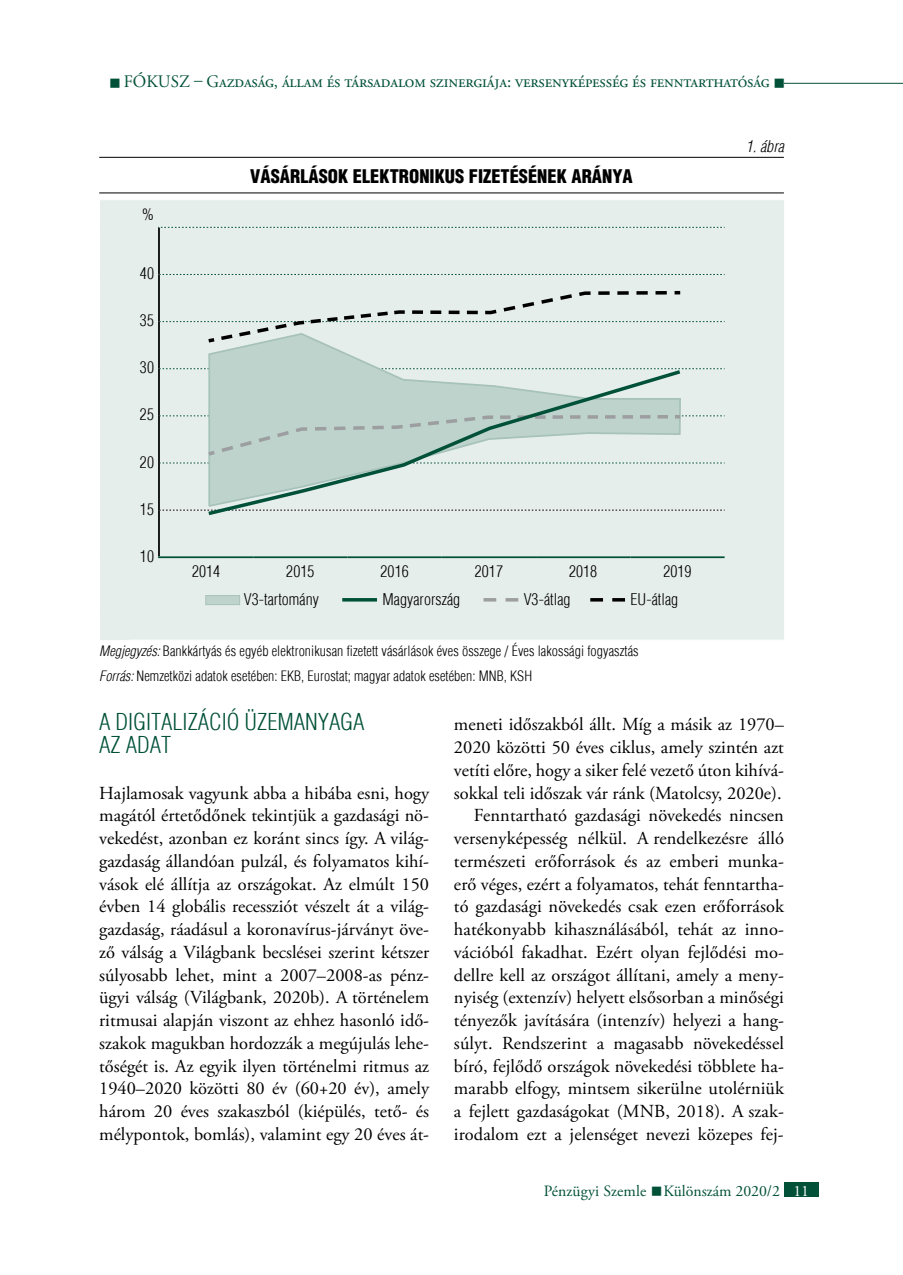
<style>
.page{position:relative;width:903px;height:1275px;background:#fff}
.page>*{position:absolute;margin:0;border:0;box-sizing:border-box;transform-origin:0 0}
.t1{font:300 condensed 22.75px/22.8px "H Helvetica";color:#005138}
.t2{font:18.38px/22.8px "Adobe Garamond Pro";color:#000;text-align:justify}
.t3{font:900 condensed 18.38px "H Helvetica";color:#000}
.t4{font:17.5px "Adobe Garamond Pro";letter-spacing:-.01em;color:#005138}
.t5{font:300 condensed 15.75px "H Helvetica";letter-spacing:.005em;color:#000}
.t6{font:15.75px "Adobe Garamond Pro";color:#005138}
.t7{font:italic 300 condensed 15.75px "H Helvetica";color:#000}
.t8{font:300 condensed 14px/24.5px "H Helvetica";letter-spacing:.005em;color:#000}
.s1{font-style:italic}
.s2{color:#fff}
</style>
<div class="page">
<hr style="left:784px;top:83px;width:119px;height:1px;background:#005138">
<div style="left:784px;top:1182px;width:35px;height:15px;background:#005138"></div>
<hr style="left:99px;top:157px;width:685px;height:1px;background:#000">
<hr style="left:99px;top:192px;width:685px;height:1px;background:#000">
<div style="left:100px;top:200px;width:684px;height:440px;background:#e6eeeb"></div>
<hr style="left:158px;top:228px;width:2px;height:46px;background:#000">
<hr style="left:158px;top:274px;width:2px;height:48px;background:#000">
<hr style="left:158px;top:322px;width:2px;height:47px;background:#000">
<hr style="left:158px;top:369px;width:2px;height:47px;background:#000">
<hr style="left:158px;top:416px;width:2px;height:47px;background:#000">
<hr style="left:158px;top:463px;width:2px;height:47px;background:#000">
<hr style="left:158px;top:510px;width:2px;height:46px;background:#000">
<hr style="left:158px;top:556px;width:95px;height:2px;background:#005138">
<hr style="left:253px;top:556px;width:94px;height:2px;background:#005138">
<hr style="left:347px;top:556px;width:95px;height:2px;background:#005138">
<hr style="left:442px;top:556px;width:94px;height:2px;background:#005138">
<hr style="left:536px;top:556px;width:94px;height:2px;background:#005138">
<hr style="left:630px;top:556px;width:94px;height:2px;background:#005138">
<svg style="left:160px;top:510px;width:565px;height:1px"></svg>
<svg style="left:158px;top:227px;width:567px;height:1px"></svg>
<svg style="left:160px;top:274px;width:565px;height:1px"></svg>
<svg style="left:160px;top:368px;width:565px;height:1px"></svg>
<div style="left:205px;top:595px;width:35px;height:10px;background:#bfd3cd;border:1px solid #a6c2b9"></div>
<svg style="left:342px;top:598px;width:35px;height:4px"></svg>
<svg style="left:483px;top:598px;width:35px;height:4px"></svg>
<svg style="left:590px;top:598px;width:35px;height:4px"></svg>
<svg style="left:160px;top:289px;width:565px;height:56px;background:#dbe4e0"></svg>
<svg style="left:207px;top:332px;width:475px;height:35px;background:#dbe6e2"></svg>
<svg style="left:160px;top:413px;width:565px;height:51px;background:#e2ebe8"></svg>
<svg style="left:205px;top:367px;width:479px;height:151px;background:#cadad5"></svg>
<p class="t4" style="left:109px;top:71px;width:677px">■ fóku sz – Gazdaság, állam és társadalom szinergiája: versenyképesség és fenntarthatóság ■</p>
<p class="t5" style="left:142px;top:205px;width:14px">%</p>
<p class="t5" style="left:140px;top:264px;width:16px">40</p>
<p class="t5" style="left:140px;top:311px;width:16px">35</p>
<p class="t5" style="left:140px;top:358px;width:16px">30</p>
<p class="t5" style="left:140px;top:406px;width:16px">25</p>
<p class="t5" style="left:140px;top:453px;width:16px">20</p>
<p class="t5" style="left:140px;top:500px;width:16px">15</p>
<p class="t5" style="left:140px;top:547px;width:16px">10</p>
<p class="t3" style="left:250px;top:164px;width:384px">VÁSÁRLÁSOK ELEKTRONIKUS FIZETÉSÉNEK ARÁNYA</p>
<p class="t5" style="left:192px;top:563px;width:30px">2014</p>
<p class="t5" style="left:286px;top:563px;width:30px">2015</p>
<p class="t5" style="left:380px;top:563px;width:30px">2016</p>
<p class="t5" style="left:475px;top:563px;width:30px">2017</p>
<p class="t5" style="left:569px;top:563px;width:30px">2018</p>
<p class="t5" style="left:663px;top:563px;width:30px">2019</p>
<p class="t5" style="left:244px;top:590px;width:77px">V3-tartomány</p>
<p class="t5" style="left:382px;top:590px;width:79px">Magyarország</p>
<p class="t5" style="left:524px;top:590px;width:48px">V3-átlag</p>
<p class="t5" style="left:630px;top:590px;width:49px">EU-átlag</p>
<p class="t8" style="left:99px;top:639px;width:541px"><span class="s1">Megjegyzés:</span> Bankkártyás és egyéb elektronikusan fizetett vásárlások éves összege / Éves lakossági fogyasztás<br><span class="s1">Forrás:</span> Nemzetközi adatok esetében: EKB , Eurostat; magyar adatok esetében: MNB , KSH</p>
<p class="t7" style="left:746px;top:137px;width:40px">1. ábra</p>
<p class="t1" style="left:99px;top:711px;width:264px">A digitalizáció üzemanyaga az adat</p>
<p class="t2" style="left:99px;top:782px;width:331px">Hajlamosak vagyunk abba a hibába esni, hogy magától értetődőnek tekintjük a gazdasági nö&shy;vekedést, azonban ez koránt sincs így. A világ&shy;gazdaság állandóan pulzál, és folyamatos kihí&shy;vások elé állítja az országokat. Az elmúlt 150 évben 14 globális recessziót vészelt át a világ&shy;gazdaság, ráadásul a koronavírus-járványt öve&shy;ző válság a Világbank becslései szerint kétszer súlyosabb lehet, mint a 2007–2008-as pénz&shy;ügyi válság (Világbank, 2020b). A történelem ritmusai alapján viszont az ehhez hasonló idő&shy;szakok magukban hordozzák a megújulás lehe&shy;tőségét is. Az egyik ilyen történelmi ritmus az 1940–2020 közötti 80 év (60+20 év), amely három 20 éves szakaszból (kiépülés, tető- és mélypontok, bomlás), valamint egy 20 éves át-</p>
<p class="t2" style="left:454px;top:714px;width:332px;text-align:right">meneti időszakból állt. Míg a másik az 1970– 2020 közötti 50 éves ciklus, amely szintén azt vetíti előre, hogy a siker felé vezető úton kihívá&shy;sokkal teli időszak vár ránk (Matolcsy, 2020e).<br>Fenntartható gazdasági növekedés nincsen versenyképesség nélkül. A rendelkezésre álló természeti erőforrások és az emberi munka&shy;erő véges, ezért a folyamatos, tehát fenntartha&shy;tó gazdasági növekedés csak ezen erőforrások hatékonyabb kihasználásából, tehát az inno&shy;vációból fakadhat. Ezért olyan fejlődési mo&shy;dellre kell az országot állítani, amely a men - nyiség (extenzív) helyett elsősorban a minőségi tényezők javítására (intenzív) helyezi a hang&shy;súlyt. Rendszerint a magasabb növekedéssel bíró, fejlődő országok növekedési többlete ha&shy;marabb elfogy, mintsem sikerülne utolérniük a fejlett gazdaságokat (MNB, 2018). A szak&shy;irodalom ezt a jelenséget nevezi közepes fej-</p>
<p class="t6" style="left:544px;top:1181px;width:267px">Pénzügyi Szemle ■Különszám 2020/2 <span class="s2">11</span></p>
</div>
